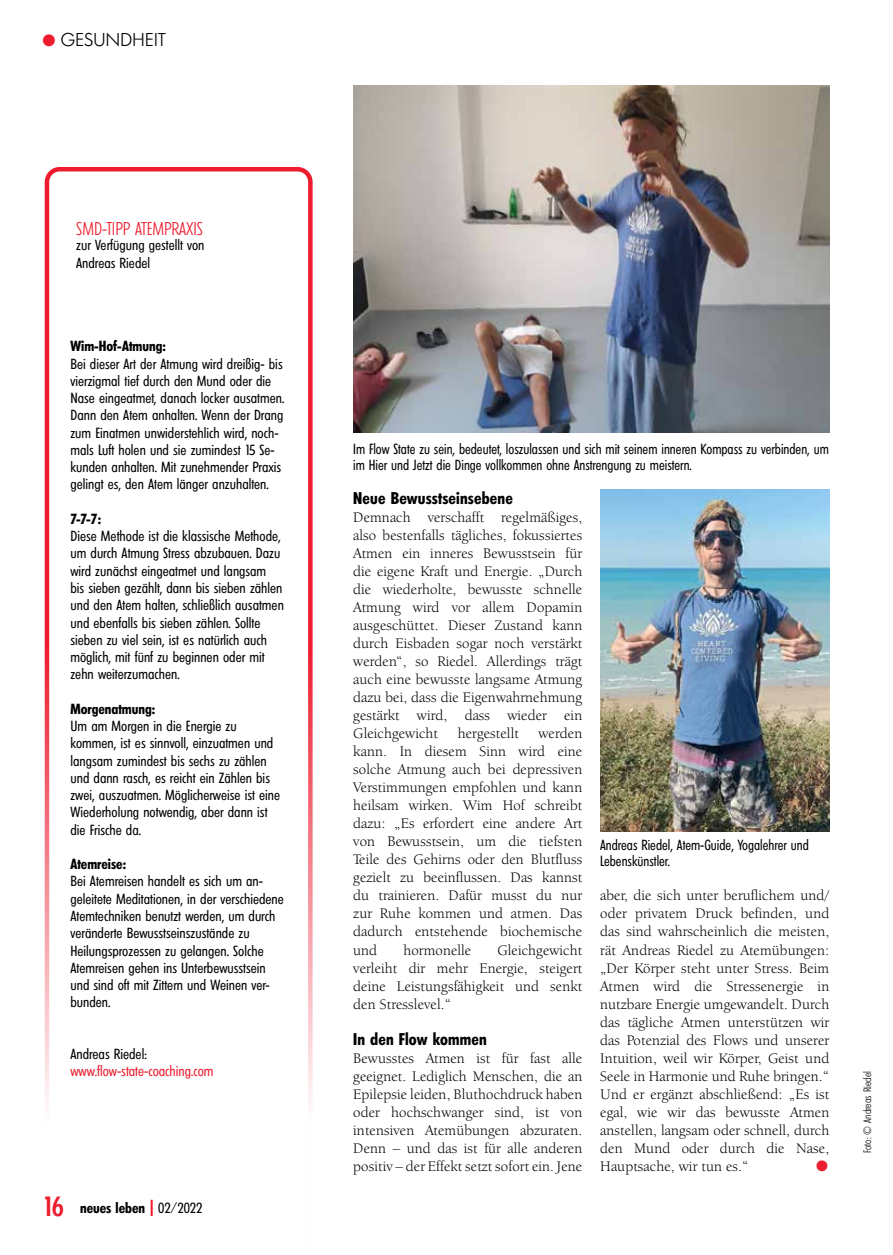
<style>
.page{position:relative;width:893px;height:1255px;background:#fff}
.page>*{position:absolute;margin:0;border:0;box-sizing:border-box;transform-origin:0 0}
.t1{font:300 18px "Climerick";color:#ed1c2e}
.t2{font:300 18px "Limerick";letter-spacing:.02em;color:#000}
.t3{font:600 16.5px "Climerick";letter-spacing:.01em;color:#000}
.t4{font:15px/18px "Berkeley Oldstyle IT Cby BT";letter-spacing:.01em;color:#000;text-align:justify}
.t5{font:15px "Zapf Dingbats ITC";color:#ed1c2e}
.t6{font:14.25px/17.2px "Climerick";color:#000}
.t7{font:14.25px/15.8px "Climerick";color:#000;scale:.95 1}
.t8{font:600 14.25px "Climerick";color:#000}
.t9{font:14.25px "Climerick";color:#ed1c2e}
.t10{font:300 10.5px "Climerick";color:#000}
.s1{color:#ed1c2e}
.s2{font-weight:500;font-size:27px;color:#ed1c2e}
.s3{font-weight:400;font-size:22.5px;color:#ed1c2e}
.s4{font-weight:400}
</style>
<div class="page">
<svg style="left:45px;top:167px;width:268px;height:937px"></svg>
<img style="left:600px;top:490px;width:229px;height:341px">
<img style="left:353px;top:85px;width:476px;height:347px">
<p class="t2" style="left:43px;top:29px;width:125px"><span class="s1">●</span> GESUNDHEIT</p>
<p class="t1" style="left:76px;top:218px;width:128px">SMD-TIPP ATEMPRAXIS</p>
<p class="t6" style="left:76px;top:237px;width:130px">zur Verfügung gestellt von<br>Andreas Riedel</p>
<p class="t8" style="left:70px;top:338px;width:97px">Wim-Hof-Atmung:</p>
<p class="t6" style="left:70px;top:355px;width:215px">Bei dieser Art der Atmung wird dreißig- bis vierzigmal tief durch den Mund oder die Nase eingeatmet, danach locker ausatmen.<br>Dann den Atem anhalten. Wenn der Drang zum Einatmen unwiderstehlich wird, noch&shy;mals Luft holen und sie zumindest 15 Se&shy;kunden anhalten. Mit zunehmender Praxis gelingt es, den Atem länger anzuhalten.</p>
<p class="t8" style="left:70px;top:511px;width:32px">7-7-7:</p>
<p class="t6" style="left:70px;top:528px;width:215px">Diese Methode ist die klassische Methode, um durch Atmung Stress abzubauen. Dazu wird zunächst eingeatmet und langsam<br>bis sieben gezählt, dann bis sieben zählen und den Atem halten, schließlich ausatmen und ebenfalls bis sieben zählen. Sollte sieben zu viel sein, ist es natürlich auch möglich, mit fünf zu beginnen oder mit zehn weiterzumachen.</p>
<p class="t8" style="left:70px;top:701px;width:86px">Morgenatmung:</p>
<p class="t6" style="left:70px;top:718px;width:211px">Um am Morgen in die Energie zu kommen, ist es sinnvoll, einzuatmen und langsam zumindest bis sechs zu zählen und dann rasch, es reicht ein Zählen bis zwei, auszuatmen. Möglicherweise ist eine Wiederholung notwendig, aber dann ist die Frische da.</p>
<p class="t8" style="left:70px;top:856px;width:57px">Atemreise:</p>
<p class="t6" style="left:70px;top:873px;width:215px">Bei Atemreisen handelt es sich um an&shy;geleitete Meditationen, in der verschiedene Atemtechniken benutzt werden, um durch veränderte Bewusstseinszustände zu Heilungsprozessen zu gelangen. Solche Atemreisen gehen ins Unterbewusstsein und sind oft mit Zittern und Weinen ver&shy;bunden.</p>
<p class="t6" style="left:70px;top:1046px;width:78px">Andreas Riedel:</p>
<p class="t9" style="left:70px;top:1063px;width:145px">www.flow-state-coaching.com</p>
<p class="t8" style="left:43px;top:1199px;width:161px"><span class="s2">16</span> neues leben <span class="s3">I</span> <span class="s4">02/2022</span></p>
<p class="t7" style="left:353px;top:442px;width:502px">Im Flow State zu sein, bedeutet, loszulassen und sich mit seinem inneren Kompass zu verbinden, um im Hier und Jetzt die Dinge vollkommen ohne Anstrengung zu meistern.</p>
<p class="t3" style="left:353px;top:489px;width:161px">Neue Bewusstseinsebene</p>
<p class="t4" style="left:353px;top:508px;width:230px">Demnach verschafft regelmäßiges, also bestenfalls tägliches, fokussiertes Atmen ein inneres Bewusstsein für die eigene Kraft und Energie. „Durch die wiederholte, bewusste schnelle Atmung wird vor allem Dopamin ausgeschüttet. Dieser Zustand kann durch Eisbaden sogar noch verstärkt werden“, so Riedel. Allerdings trägt auch eine bewusste langsame Atmung dazu bei, dass die Eigenwahrnehmung gestärkt wird, dass wieder ein Gleichgewicht</p>
<p class="t4" style="left:353px;top:724px;width:230px;text-indent:185px">werden kann. In diesem Sinn wird eine solche Atmung auch bei depressiven Verstimmungen empfohlen und kann heilsam wirken. Wim Hof schreibt dazu: „Es erfordert eine andere Art von Bewusstsein, um die tiefsten Teile des Gehirns oder den Blutfluss gezielt zu beeinflussen. Das kannst du trainieren. Dafür musst du nur zur Ruhe kommen und atmen. Das dadurch entstehende biochemische und</p>
<p class="t4" style="left:458px;top:724px;width:63px">hergestellt</p>
<p class="t4" style="left:353px;top:940px;width:230px;text-indent:144px">Gleichgewicht verleiht dir mehr Energie, steigert deine Leistungsfähigkeit und senkt den Stresslevel.“</p>
<p class="t3" style="left:353px;top:1029px;width:135px">In den Flow kommen</p>
<p class="t4" style="left:353px;top:1048px;width:230px">Bewusstes Atmen ist für fast alle geeignet. Lediglich Menschen, die an Epilepsie leiden, Bluthochdruck haben oder hochschwanger sind, ist von intensiven Atemübungen abzuraten.<br>Denn – und das ist für alle anderen positiv – der Effekt setzt sofort ein. Jene</p>
<p class="t4" style="left:403px;top:940px;width:69px">hormonelle</p>
<p class="t7" style="left:600px;top:838px;width:221px">Andreas Riedel, Atem-Guide, Yogalehrer und<br>Lebenskünstler.</p>
<p class="t4" style="left:600px;top:886px;width:230px">aber, die sich unter beruflichem und/ oder privatem Druck befinden, und das sind wahrscheinlich die meisten, rät Andreas Riedel zu Atemübungen: „Der Körper steht unter Stress. Beim Atmen wird die Stressenergie in nutzbare Energie umgewandelt. Durch das tägliche Atmen unterstützen wir das Potenzial des Flows und unserer Intuition, weil wir Körper, Geist und Seele in Harmonie und Ruhe bringen.“ Und er ergänzt abschließend: „Es ist egal, wie wir das bewusste Atmen anstellen, langsam oder schnell, durch den Mund oder durch die Nase, Hauptsache, wir tun es.“</p>
<p class="t5" style="left:816px;top:1158px;width:13px">●</p>
<p class="t10" style="left:862px;top:1152px;width:83px;rotate:-90deg">Foto: © Andreas Riedel</p>
</div>
